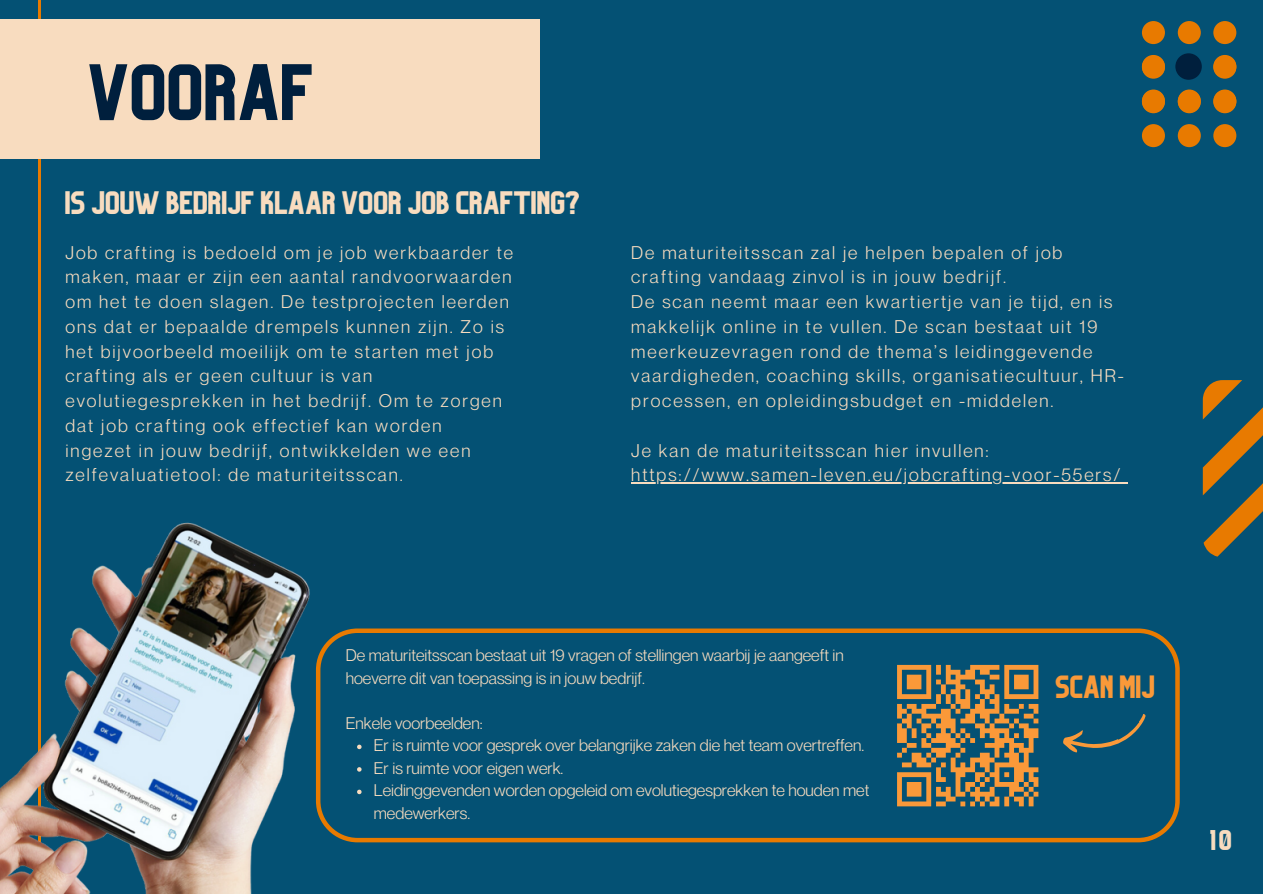
<style>
.page{position:relative;width:1263px;height:894px;background:#fff}
.page>*{position:absolute;margin:0;border:0;box-sizing:border-box;transform-origin:0 0}
.t1{font:73.8px "Organic";letter-spacing:.01em;color:#001f3d}
.t2{font:30px "Organic";color:#f8dcbf}
.t3{font:29.7px "Organic";color:#fa9939}
.t4{font:26.25px "Organic";color:#f8dcbf}
.t5{font:18px/24.8px "Neue Montreal";letter-spacing:.11em;color:#f8dcbf}
.t6{font:16.5px/22.5px "Neue Montreal";color:#f8dcbf}
</style>
<div class="page">
<div style="left:0;top:0;width:1263px;height:893px;background:#045174"></div>
<hr style="left:39px;top:0;width:2px;height:892px;background:#e87a00">
<div style="left:0;top:20px;width:539px;height:139px;background:#f8dcbf"></div>
<svg style="left:1203px;top:380px;width:60px;height:177px"></svg>
<svg style="left:1213px;top:21px;width:23px;height:126px"></svg>
<svg style="left:1142px;top:21px;width:23px;height:126px"></svg>
<svg style="left:1175px;top:21px;width:27px;height:126px"></svg>
<svg style="left:472px;top:628px;width:708px;height:214px"></svg>
<svg style="left:1060px;top:713px;width:91px;height:44px"></svg>
<img style="left:0;top:425px;width:472px;height:468px">
<hr style="left:631px;top:482px;width:491px;height:1px;background:#f8dcbf">
<div style="left:887px;top:655px;width:161px;height:160px;background:#045174"></div>
<svg style="left:897px;top:664px;width:142px;height:143px"></svg>
<p class="t1" style="left:89px;top:65px;width:228px">VOORAF</p>
<p class="t2" style="left:65px;top:191px;width:517px">IS JOUW BEDRIJF KLAAR VOOR JOB CRAFTING?</p>
<p class="t5" style="left:65px;top:239px;width:449px">Job crafting is bedoeld om je job werkbaarder te maken, maar er zijn een aantal randvoorwaarden om het te doen slagen. De testprojecten leerden ons dat er bepaalde drempels kunnen zijn. Zo is het bijvoorbeeld moeilijk om te starten met job crafting als er geen cultuur is van evolutiegesprekken in het bedrijf. Om te zorgen dat job crafting ook effectief kan worden<br>ingezet in jouw bedrijf, ontwikkelden we een zelfevaluatietool: de maturiteitsscan.</p>
<p class="t5" style="left:631px;top:239px;width:433px">De maturiteitsscan zal je helpen bepalen of job crafting vandaag zinvol is in jouw bedrijf.</p>
<p class="t5" style="left:631px;top:289px;width:494px">De scan neemt maar een kwartiertje van je tijd, en is makkelijk online in te vullen. De scan bestaat uit 19 meerkeuzevragen rond de thema’s leidinggevende vaardigheden, coaching skills, organisatiecultuur, HR&shy;processen, en opleidingsbudget en -middelen.</p>
<p class="t5" style="left:631px;top:437px;width:359px">Je kan de maturiteitsscan hier invullen:</p>
<p class="t5" style="left:631px;top:462px;width:491px">https://www.samen-leven.eu/jobcrafting-voor-55ers/</p>
<p class="t6" style="left:346px;top:643px;width:500px">De maturiteitsscan bestaat uit 19 vragen of stellingen waarbij je aangeeft in hoeverre dit van toepassing is in jouw bedrijf.</p>
<p class="t6" style="left:346px;top:711px;width:138px">Enkele voorbeelden:</p>
<p class="t6" style="left:374px;top:733px;width:492px">Er is ruimte voor gesprek over belangrijke zaken die het team overtreffen.</p>
<p class="t6" style="left:374px;top:756px;width:191px">Er is ruimte voor eigen werk.</p>
<p class="t6" style="left:374px;top:778px;width:497px">Leidinggevenden worden opgeleid om evolutiegesprekken te houden met medewerkers.</p>
<p class="t3" style="left:1056px;top:675px;width:101px">SCAN MIJ</p>
<p class="t4" style="left:1210px;top:829px;width:23px">10</p>
</div>
